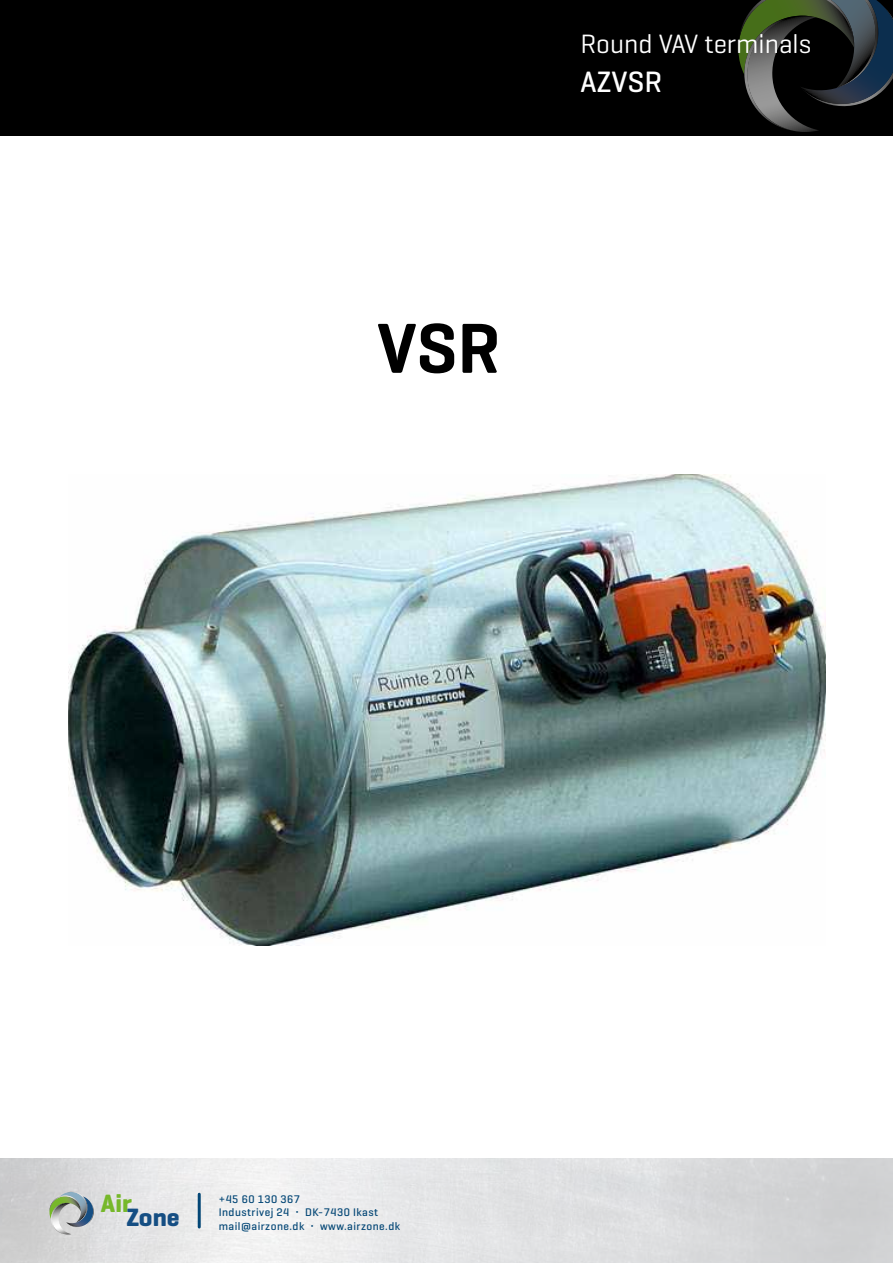
<style>
.page{position:relative;width:893px;height:1263px;background:#fff}
.page>*{position:absolute;margin:0;border:0;box-sizing:border-box;transform-origin:0 0}
.t1{font:600 72px "Geogrotesque";color:#000}
.t2{font:500 30px "Geogrotesque";color:#fff}
.t3{font:27px "Geogrotesque";color:#fff}
.t4{font:700 25.5px "Geogrotesque";color:#154e83}
.t5{font:700 25.5px "Geogrotesque";color:#76b82a}
.t6{font:500 11.25px/12.8px "Geogrotesque";letter-spacing:.04em;color:#044776}
.s1{font-size:15px}
</style>
<div class="page">
<div style="left:0;top:0;width:893px;height:136px;background:#000"></div>
<svg style="left:738px;top:0;width:155px;height:132px"></svg>
<img style="left:0;top:1159px;width:893px;height:104px">
<svg style="left:48px;top:1190px;width:47px;height:45px;background:#adb8b4"></svg>
<hr style="left:198px;top:1194px;width:3px;height:33px;background:#044776">
<img style="left:69px;top:475px;width:757px;height:470px">
<h3 class="t3" style="left:580px;top:27px;width:232px">Round VAV terminals</h3>
<h2 class="t2" style="left:580px;top:63px;width:83px">AZVSR</h2>
<h1 class="t1" style="left:377px;top:303px;width:125px">VSR</h1>
<h3 class="t5" style="left:101px;top:1189px;width:32px">Air</h3>
<h3 class="t4" style="left:126px;top:1203px;width:55px">Zone</h3>
<p class="t6" style="left:219px;top:1192px;width:161px">+45 60 130 367<br>Industrivej 24 <span class="s1">·</span> DK-7430 Ikast</p>
<p class="t6" style="left:219px;top:1219px;width:183px">mail@airzone.dk <span class="s1">·</span> www.airzone.dk</p>
</div>
